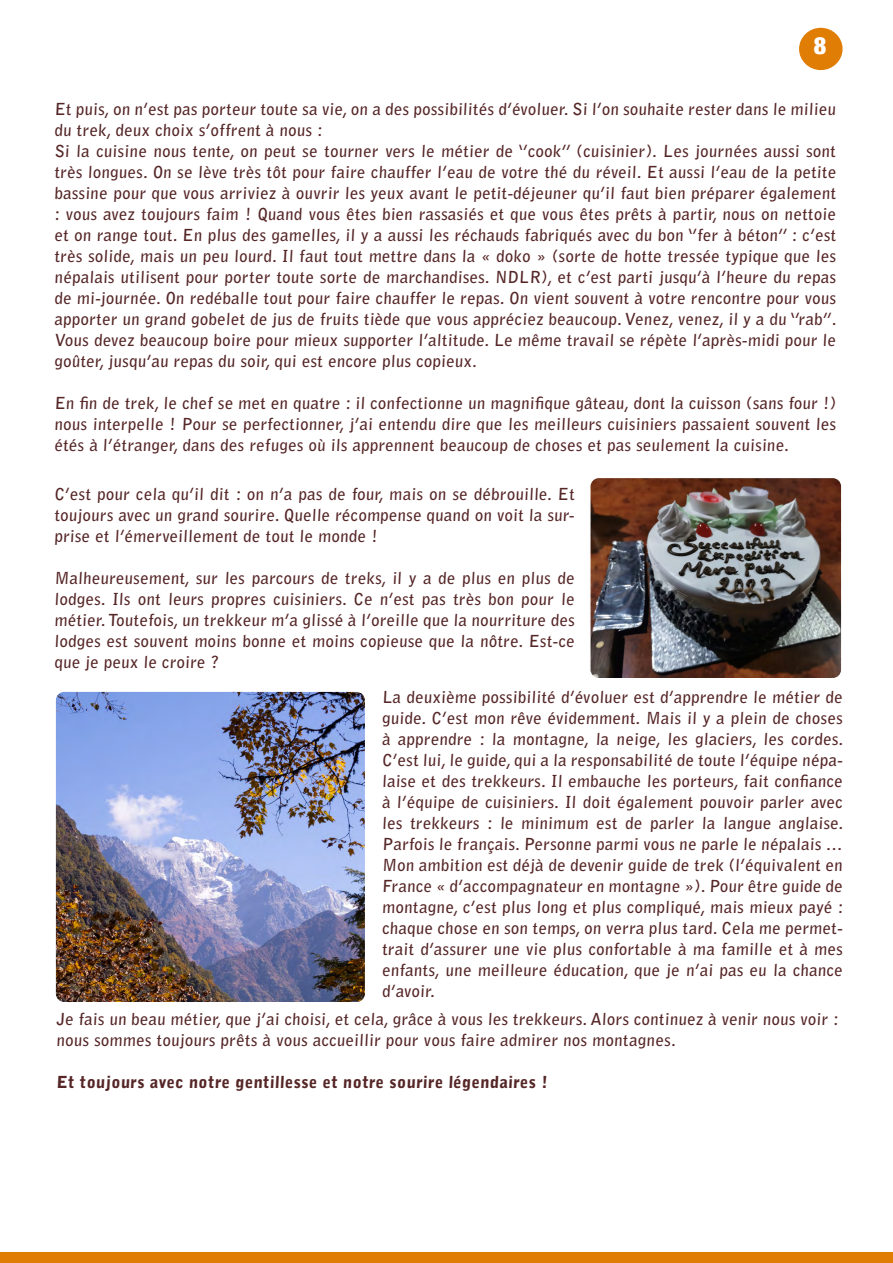
<style>
.page{position:relative;width:893px;height:1263px;background:#fff}
.page>*{position:absolute;margin:0;border:0;box-sizing:border-box;transform-origin:0 0}
.t1{font:900 condensed 24px "Helvetica Neue";color:#fff}
.t2{font:700 16.5px/21px "Bell Gothic Std";color:#562627;text-align:justify}
.t3{font:900 16.5px "Bell Gothic Std";color:#562627}
</style>
<div class="page">
<img style="left:57px;top:693px;width:306px;height:307px">
<div style="left:54px;top:690px;width:312px;height:313px;border:2px solid #fff;border-radius:9px"></div>
<img style="left:592px;top:480px;width:247px;height:196px">
<div style="left:589px;top:477px;width:253px;height:202px;border:2px solid #fff;border-radius:9px"></div>
<div style="left:1px;top:1252px;width:892px;height:11px;background:#df7d05"></div>
<div style="left:800px;top:29px;width:42px;height:40px;background:#df7d05;border-radius:50%"></div>
<div style="left:799px;top:28px;width:43px;height:42px;border:2px solid #df7d05;border-radius:50%"></div>
<p class="t1" style="left:814px;top:26px;width:14px">8</p>
<p class="t2" style="left:54px;top:99px;width:784px">Et puis, on n’est pas porteur toute sa vie, on a des possibilités d’évoluer. Si l’on souhaite rester dans le milieu du trek, deux choix s’offrent à nous :</p>
<p class="t2" style="left:54px;top:141px;width:785px">Si la cuisine nous tente, on peut se tourner vers le métier de ‘’cook’’ (cuisinier). Les journées aussi sont très longues. On se lève très tôt pour faire chauffer l’eau de votre thé du réveil. Et aussi l’eau de la petite bassine pour que vous arriviez à ouvrir les yeux avant le petit-déjeuner qu’il faut bien préparer également : vous avez toujours faim ! Quand vous êtes bien rassasiés et que vous êtes prêts à partir, nous on nettoie et on range tout. En plus des gamelles, il y a aussi les réchauds fabriqués avec du bon ‘’fer à béton’’ : c’est très solide, mais un peu lourd. Il faut tout mettre dans la « doko » (sorte de hotte tressée typique que les népalais utilisent pour porter toute sorte de marchandises. NDLR), et c’est parti jusqu’à l’heure du repas de mi-journée. On redéballe tout pour faire chauffer le repas. On vient souvent à votre rencontre pour vous apporter un grand gobelet de jus de fruits tiède que vous appréciez beaucoup. Venez, venez, il y a du ‘’rab’’.<br>Vous devez beaucoup boire pour mieux supporter l’altitude. Le même travail se répète l’après-midi pour le goûter, jusqu’au repas du soir, qui est encore plus copieux.</p>
<p class="t2" style="left:54px;top:393px;width:784px">En fin de trek, le chef se met en quatre : il confectionne un magnifique gâteau, dont la cuisson (sans four !) nous interpelle ! Pour se perfectionner, j’ai entendu dire que les meilleurs cuisiniers passaient souvent les étés à l’étranger, dans des refuges où ils apprennent beaucoup de choses et pas seulement la cuisine.</p>
<p class="t2" style="left:54px;top:483px;width:523px">C’est pour cela qu’il dit : on n’a pas de four, mais on se débrouille. Et toujours avec un grand sourire. Quelle récompense quand on voit la sur&shy;prise et l’émerveillement de tout le monde !</p>
<p class="t2" style="left:54px;top:567px;width:523px">Malheureusement, sur les parcours de treks, il y a de plus en plus de lodges. Ils ont leurs propres cuisiniers. Ce n’est pas très bon pour le métier. Toutefois, un trekkeur m’a glissé à l’oreille que la nourriture des lodges est souvent moins bonne et moins copieuse que la nôtre. Est-ce que je peux le croire ?</p>
<p class="t2" style="left:382px;top:686px;width:464px">La deuxième possibilité d’évoluer est d’apprendre le métier de guide. C’est mon rêve évidemment. Mais il y a plein de choses à apprendre : la montagne, la neige, les glaciers, les cordes.<br>C’est lui, le guide, qui a la responsabilité de toute l’équipe népa&shy;laise et des trekkeurs. Il embauche les porteurs, fait confiance à l’équipe de cuisiniers. Il doit également pouvoir parler avec les trekkeurs : le minimum est de parler la langue anglaise.<br>Parfois le français. Personne parmi vous ne parle le népalais … Mon ambition est déjà de devenir guide de trek (l’équivalent en France « d’accompagnateur en montagne »). Pour être guide de montagne, c’est plus long et plus compliqué, mais mieux payé : chaque chose en son temps, on verra plus tard. Cela me permet&shy;trait d’assurer une vie plus confortable à ma famille et à mes enfants, une meilleure éducation, que je n’ai pas eu la chance d’avoir.</p>
<p class="t2" style="left:56px;top:1008px;width:785px">Je fais un beau métier, que j’ai choisi, et cela, grâce à vous les trekkeurs. Alors continuez à venir nous voir : nous sommes toujours prêts à vous accueillir pour vous faire admirer nos montagnes.</p>
<p class="t3" style="left:56px;top:1072px;width:494px">Et toujours avec notre gentillesse et notre sourire légendaires !</p>
</div>
